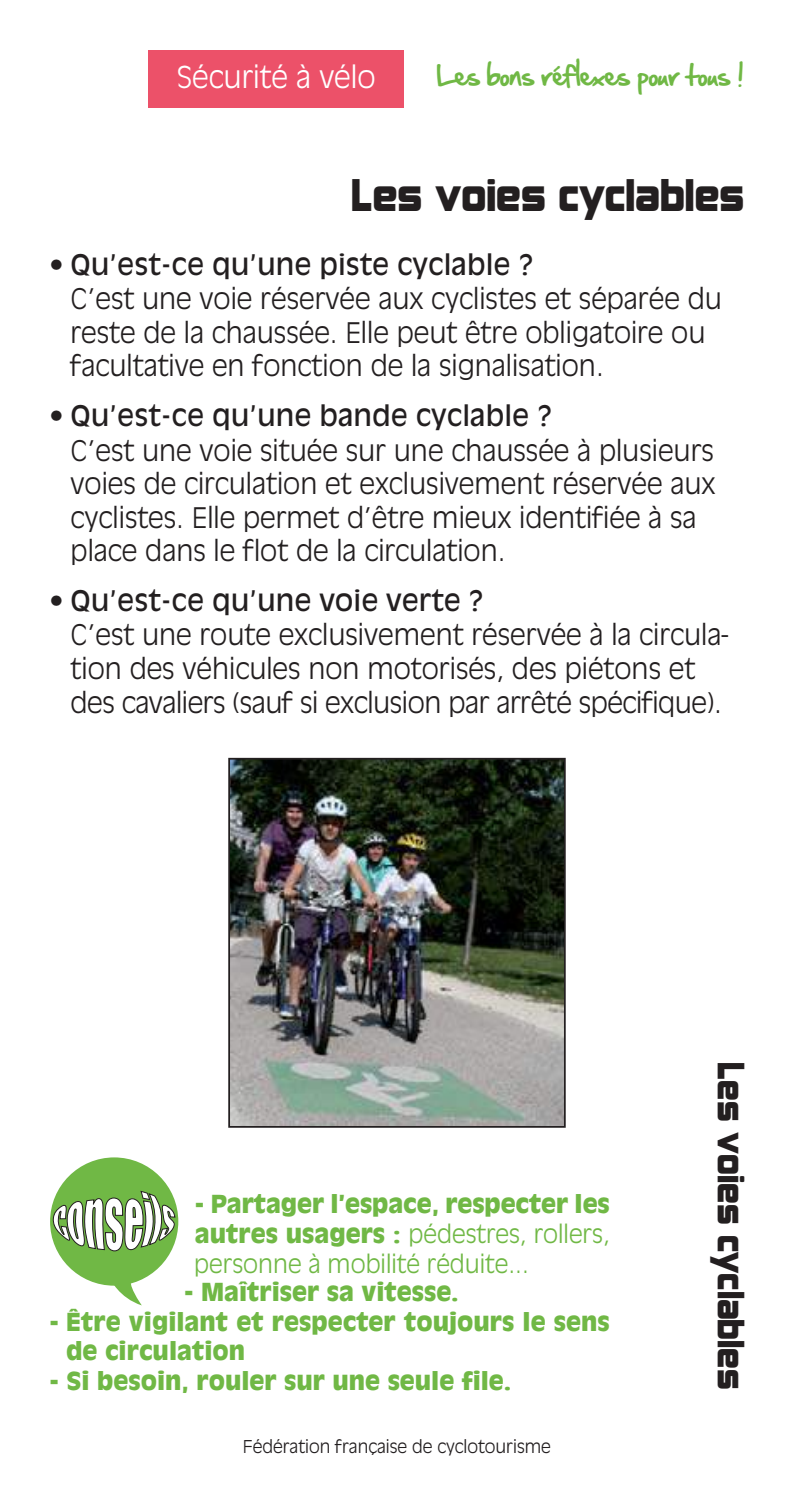
<style>
.page{position:relative;width:794px;height:1489px;background:#fff}
.page>*{position:absolute;margin:0;border:0;box-sizing:border-box;transform-origin:0 0}
.t1{font:42px "Kimberley";color:#231f20}
.t2{font:35px "Kimberley";color:#231f20}
.t3{font:300 29.75px "Antique Olive";color:#fff}
.t4{font:300 28px/33.6px "Antique Olive";color:#231f20}
.t5{font:28px "Antique Olive";color:#231f20}
.t6{font:900 24.5px/29.4px "Antique Olive";color:#70b845}
.t7{font:300 24.5px/29.8px "Antique Olive";color:#70b845;text-align:justify}
.t8{font:24.5px "Hand Of Sean";color:#70b845}
.t9{font:300 17.5px "Antique Olive";color:#231f20}
.s1{font-weight:900}
</style>
<div class="page">
<div style="left:149px;top:50px;width:255px;height:57px;background:#ec5169"></div>
<svg style="left:110px;top:1279px;width:32px;height:26px"></svg>
<div style="left:50px;top:1157px;width:128px;height:128px;background:#70b845;border-radius:50%"></div>
<svg style="left:52px;top:1157px;width:124px;height:94px"></svg>
<img style="left:231px;top:760px;width:332px;height:364px">
<div style="left:228px;top:757px;width:338px;height:370px;border:2px solid #231f20"></div>
<p class="t3" style="left:177px;top:65px;width:200px">Sécurité à vélo</p>
<p class="t8" style="left:437px;top:62px;width:309px">Les bons réflexes pour tous !</p>
<h1 class="t1" style="left:351px;top:179px;width:394px">Les voies cyclables</h1>
<p class="t5" style="left:50px;top:253px;width:486px">• Qu’est-ce qu’une piste cyclable ?</p>
<p class="t4" style="left:71px;top:283px;width:653px">C’est une voie réservée aux cyclistes et séparée du reste de la chaussée. Elle peut être obligatoire ou facultative en fonction de la signalisation.</p>
<p class="t5" style="left:50px;top:404px;width:504px">• Qu’est-ce qu’une bande cyclable ?</p>
<p class="t4" style="left:71px;top:434px;width:646px">C’est une voie située sur une chaussée à plusieurs voies de circulation et exclusivement réservée aux cyclistes. Elle permet d’être mieux identifiée à sa place dans le flot de la circulation.</p>
<p class="t5" style="left:50px;top:589px;width:436px">• Qu’est-ce qu’une voie verte ?</p>
<p class="t4" style="left:71px;top:619px;width:661px">C’est une route exclusivement réservée à la circula&shy;tion des véhicules non motorisés, des piétons et des cavaliers (sauf si exclusion par arrêté spécifique).</p>
<p class="t7" style="left:194px;top:1190px;width:417px"><span class="s1">- Partager l’espace, respecter les autres usagers :</span> pédestres, rollers, personne à mobilité réduite...</p>
<p class="t6" style="left:184px;top:1278px;width:276px">- Maîtriser sa vitesse.</p>
<p class="t6" style="left:66px;top:1308px;width:545px;text-indent:-17px">- Être vigilant et respecter toujours le sens de circulation</p>
<p class="t6" style="left:50px;top:1367px;width:463px">- Si besoin, rouler sur une seule file.</p>
<p class="t9" style="left:243px;top:1439px;width:309px">Fédération française de cyclotourisme</p>
<p class="t2" style="left:744px;top:1062px;width:329px;rotate:90deg">Les voies cyclables</p>
</div>
